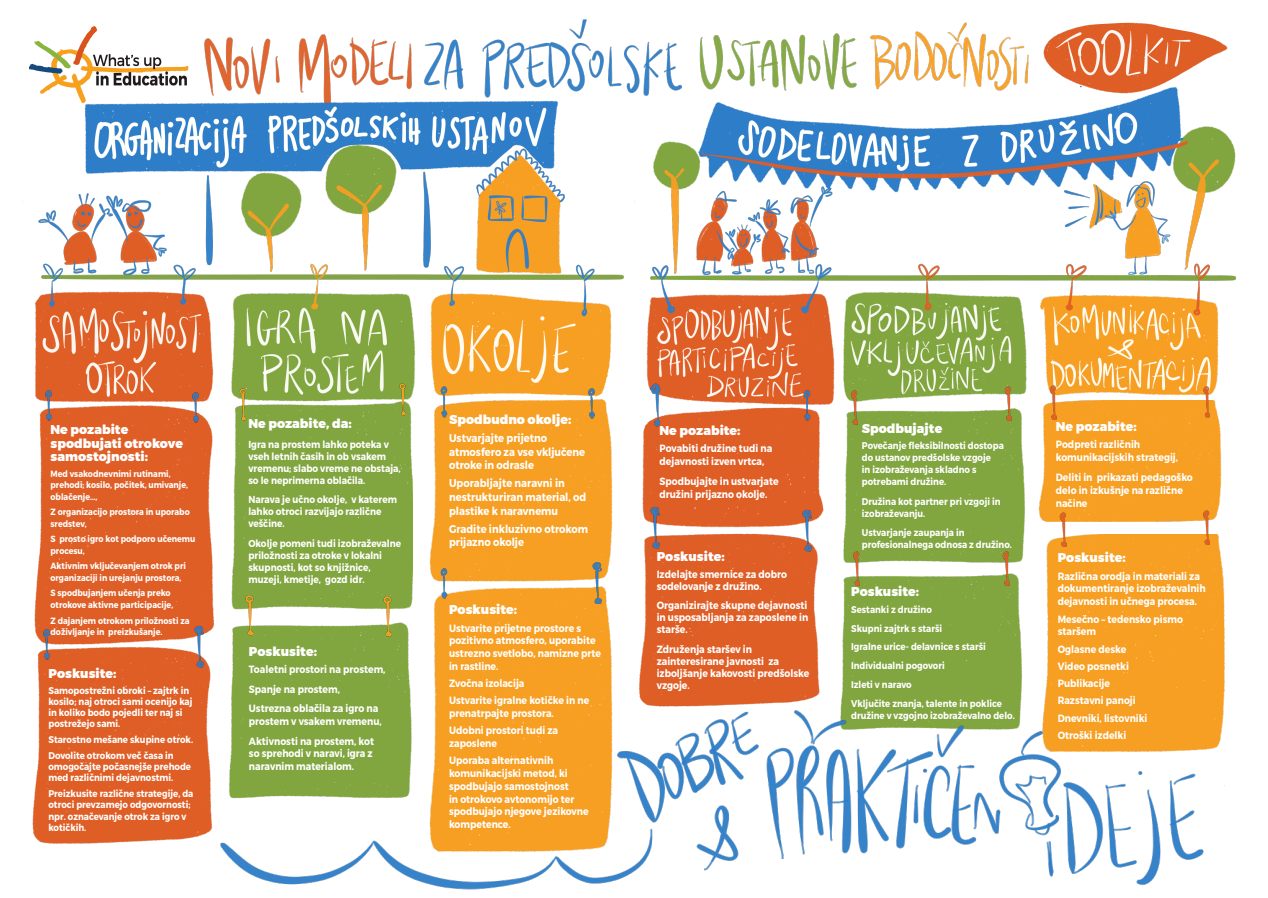
<style>
.page{position:relative;width:1268px;height:898px;background:#fff}
.page>*{position:absolute;margin:0;border:0;box-sizing:border-box;transform-origin:0 0}
.t1{font:900 12.75px/13.5px "Montserrat";color:#fff}
.t2{font:700 11.25px/13.5px "Montserrat";color:#fff;scale:.88 1}
.t3{font:700 10.5px/12.8px "Montserrat";color:#fff;scale:.88 1}
.t4{font:700 10.12px/12px "Montserrat";color:#fff;scale:.88 1}
.t5{font:700 9.75px/11.2px "Montserrat";color:#fff;scale:.88 1}
.t6{font:700 9px/11.2px "Montserrat";color:#fff;scale:.88 1}
</style>
<div class="page">
<img style="left:29px;top:26px;width:159px;height:55px">
<img style="left:204px;top:19px;width:825px;height:63px">
<img style="left:1043px;top:22px;width:185px;height:60px">
<img style="left:22px;top:81px;width:603px;height:318px">
<img style="left:34px;top:399px;width:180px;height:238px">
<img style="left:622px;top:82px;width:614px;height:323px">
<img style="left:184px;top:387px;width:20px;height:41px">
<img style="left:37px;top:385px;width:20px;height:42px">
<img style="left:32px;top:637px;width:180px;height:207px">
<img style="left:187px;top:619px;width:24px;height:48px">
<img style="left:35px;top:623px;width:20px;height:42px">
<div style="left:231px;top:399px;width:181px;height:211px;background:#81a640"></div>
<img style="left:231px;top:622px;width:180px;height:69px">
<img style="left:378px;top:585px;width:22px;height:58px">
<img style="left:240px;top:584px;width:22px;height:58px">
<img style="left:389px;top:380px;width:20px;height:41px">
<img style="left:230px;top:384px;width:20px;height:42px">
<img style="left:426px;top:395px;width:187px;height:181px">
<img style="left:579px;top:383px;width:20px;height:41px">
<img style="left:432px;top:381px;width:20px;height:42px">
<img style="left:434px;top:576px;width:178px;height:115px">
<img style="left:584px;top:555px;width:24px;height:48px">
<img style="left:432px;top:563px;width:20px;height:41px">
<img style="left:642px;top:407px;width:182px;height:121px">
<img style="left:795px;top:385px;width:19px;height:41px">
<img style="left:649px;top:381px;width:16px;height:48px">
<div style="left:639px;top:533px;width:181px;height:158px;background:#df5e26"></div>
<img style="left:794px;top:503px;width:24px;height:48px">
<img style="left:836px;top:404px;width:187px;height:159px">
<div style="left:842px;top:573px;width:180px;height:118px;background:#81a640"></div>
<img style="left:839px;top:389px;width:19px;height:41px">
<img style="left:1035px;top:400px;width:187px;height:122px">
<div style="left:1045px;top:534px;width:179px;height:157px;background:#f79f22"></div>
<img style="left:642px;top:500px;width:24px;height:48px">
<img style="left:992px;top:385px;width:20px;height:42px">
<img style="left:840px;top:550px;width:20px;height:42px">
<img style="left:990px;top:550px;width:20px;height:42px">
<img style="left:1037px;top:384px;width:20px;height:42px">
<img style="left:1192px;top:385px;width:17px;height:37px">
<img style="left:1047px;top:510px;width:20px;height:42px">
<img style="left:1190px;top:509px;width:20px;height:41px">
<img style="left:220px;top:691px;width:1005px;height:199px">
<p class="t1" style="left:51px;top:423px;width:134px">Ne pozabite spodbujati otrokove samostojnosti:</p>
<p class="t6" style="left:51px;top:468px;width:158px">Med vsakodnevnimi rutinami, prehodi; kosilo, počitek, umivanje, oblačenje…,</p>
<p class="t6" style="left:51px;top:506px;width:160px">Z organizacijo prostora in uporabo sredstev,</p>
<p class="t6" style="left:51px;top:533px;width:166px">S prosto igro kot podporo učenemu procesu,</p>
<p class="t6" style="left:51px;top:560px;width:155px">Aktivnim vključevanjem otrok pri organizaciji in urejanju prostora,</p>
<p class="t6" style="left:51px;top:587px;width:141px">S spodbujanjem učenja preko otrokove aktivne participacije,</p>
<p class="t6" style="left:51px;top:614px;width:159px">Z dajanjem otrokom priložnosti za doživljanje in preizkušanje.</p>
<p class="t1" style="left:48px;top:666px;width:70px">Poskusite:</p>
<p class="t5" style="left:48px;top:684px;width:165px">Samopostrežni obroki – zajtrk in kosilo; naj otroci sami ocenijo kaj in koliko bodo pojedli ter naj si postrežejo sami.</p>
<p class="t5" style="left:48px;top:734px;width:166px">Starostno mešane skupine otrok.</p>
<p class="t5" style="left:48px;top:749px;width:164px">Dovolite otrokom več časa in omogočajte počasnejše prehode med različnimi dejavnostmi.</p>
<p class="t5" style="left:48px;top:788px;width:166px">Preizkusite različne strategije, da otroci prevzamejo odgovornosti; npr. označevanje otrok za igro v kotičkih.</p>
<p class="t1" style="left:248px;top:417px;width:105px">Ne pozabite, da:</p>
<p class="t4" style="left:248px;top:438px;width:175px">Igra na prostem lahko poteka v vseh letnih časih in ob vsakem vremenu; slabo vreme ne obstaja, so le neprimerna oblačila.</p>
<p class="t4" style="left:248px;top:493px;width:170px">Narava je učno okolje, v katerem lahko otroci razvijajo različne veščine.</p>
<p class="t4" style="left:248px;top:537px;width:175px">Okolje pomeni tudi izobraževalne priložnosti za otroke v lokalni skupnosti, kot so knjižnice, muzeji, kmetije, gozd idr.</p>
<p class="t1" style="left:249px;top:645px;width:70px">Poskusite:</p>
<p class="t3" style="left:249px;top:663px;width:157px">Toaletni prostori na prostem,</p>
<p class="t3" style="left:249px;top:682px;width:105px">Spanje na prostem,</p>
<p class="t3" style="left:249px;top:702px;width:152px">Ustrezna oblačila za igro na prostem v vsakem vremenu,</p>
<p class="t3" style="left:249px;top:734px;width:144px">Aktivnosti na prostem, kot so sprehodi v naravi, igra z naravnim materialom.</p>
<p class="t1" style="left:449px;top:413px;width:124px">Spodbudno okolje:</p>
<p class="t2" style="left:449px;top:431px;width:156px">Ustvarjajte prijetno atmosfero za vse vključene otroke in odrasle</p>
<p class="t2" style="left:449px;top:476px;width:157px">Uporabljajte naravni in nestrukturiran material, od plastike k naravnemu</p>
<p class="t2" style="left:449px;top:521px;width:159px">Gradite inkluzivno otrokom prijazno okolje</p>
<p class="t1" style="left:449px;top:603px;width:70px">Poskusite:</p>
<p class="t3" style="left:449px;top:621px;width:174px">Ustvarite prijetne prostore s pozitivno atmosfero, uporabite ustrezno svetlobo, namizne prte in rastline.</p>
<p class="t3" style="left:449px;top:676px;width:87px">Zvočna izolacija</p>
<p class="t3" style="left:449px;top:694px;width:161px">Ustvarite igralne kotičke in ne prenatrpajte prostora.</p>
<p class="t3" style="left:449px;top:724px;width:125px">Udobni prostori tudi za zaposlene</p>
<p class="t3" style="left:449px;top:754px;width:160px">Uporaba alternativnih komunikacijski metod, ki spodbujajo samostojnost<br>in otrokovo avtonomijo ter spodbujajo njegove jezikovne kompetence.</p>
<p class="t1" style="left:659px;top:424px;width:83px">Ne pozabite:</p>
<p class="t3" style="left:659px;top:442px;width:130px">Povabiti družine tudi na dejavnosti izven vrtca,</p>
<p class="t3" style="left:659px;top:475px;width:137px">Spodbujajte in ustvarjate družini prijazno okolje.</p>
<p class="t1" style="left:656px;top:550px;width:70px">Poskusite:</p>
<p class="t3" style="left:656px;top:567px;width:149px;line-height:12px">Izdelajte smernice za dobro sodelovanje z družino.</p>
<p class="t3" style="left:656px;top:599px;width:174px;line-height:12px;text-align:justify">Organizirajte skupne dejavnosti in usposabljanja za zaposlene in starše.</p>
<p class="t3" style="left:656px;top:642px;width:175px;line-height:12px">Združenja staršev in zainteresirane javnosti za izboljšanje kakovosti predšolske vzgoje.</p>
<p class="t1" style="left:861px;top:422px;width:82px">Spodbujajte</p>
<p class="t5" style="left:861px;top:440px;width:163px;line-height:12px">Povečanje fleksibilnosti dostopa do ustanov predšolske vzgoje<br>in izobraževanja skladno s potrebami družine.</p>
<p class="t5" style="left:861px;top:495px;width:159px;line-height:12px">Družina kot partner pri vzgoji in izobraževanju.</p>
<p class="t5" style="left:861px;top:527px;width:172px;line-height:12px">Ustvarjanje zaupanja in profesionalnega odnosa z družino.</p>
<p class="t1" style="left:851px;top:585px;width:70px">Poskusite:</p>
<p class="t5" style="left:851px;top:603px;width:93px">Sestanki z družino</p>
<p class="t5" style="left:851px;top:622px;width:105px">Skupni zajtrk s starši</p>
<p class="t5" style="left:851px;top:641px;width:154px">Igralne urice- delavnice s starši</p>
<p class="t5" style="left:851px;top:660px;width:108px">Individualni pogovori</p>
<p class="t5" style="left:851px;top:678px;width:70px">Izleti v naravo</p>
<p class="t5" style="left:851px;top:697px;width:187px;line-height:12px">Vključite znanja, talente in poklice družine v vzgojno izobraževalno delo.</p>
<p class="t1" style="left:1055px;top:420px;width:83px">Ne pozabite:</p>
<p class="t3" style="left:1055px;top:438px;width:140px">Podpreti različnih komunikacijskih strategij,</p>
<p class="t3" style="left:1055px;top:471px;width:157px">Deliti in prikazati pedagoško delo in izkušnje na različne načine</p>
<p class="t1" style="left:1057px;top:551px;width:70px">Poskusite:</p>
<p class="t3" style="left:1057px;top:569px;width:170px">Različna orodja in materiali za dokumentiranje izobraževalnih dejavnosti in učnega procesa.</p>
<p class="t3" style="left:1057px;top:612px;width:144px">Mesečno – tedensko pismo staršem</p>
<p class="t3" style="left:1057px;top:642px;width:79px">Oglasne deske</p>
<p class="t3" style="left:1057px;top:659px;width:82px">Video posnetki</p>
<p class="t3" style="left:1057px;top:676px;width:61px">Publikacije</p>
<p class="t3" style="left:1057px;top:694px;width:90px">Razstavni panoji</p>
<p class="t3" style="left:1057px;top:711px;width:103px">Dnevniki, listovniki</p>
<p class="t3" style="left:1057px;top:728px;width:79px">Otroški izdelki</p>
</div>
